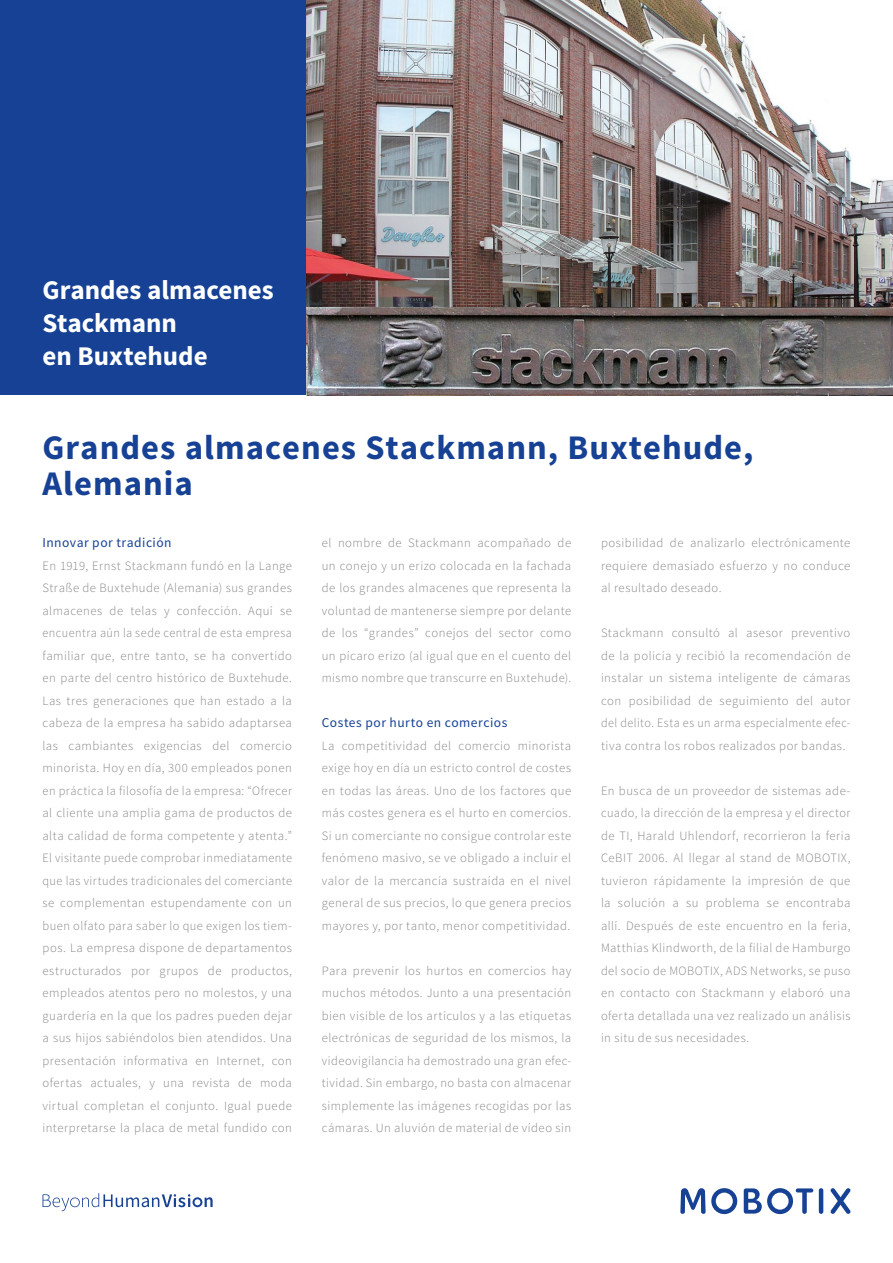
<style>
.page{position:relative;width:893px;height:1263px;background:#fff}
.page>*{position:absolute;margin:0;border:0;box-sizing:border-box;transform-origin:0 0}
._01_Header_Source_Sa{font:700 34.5px/36px "Source Sans Pro";letter-spacing:.03em;color:#164194}
._01_BU_im_blauen_Fel{font:700 27px/33px "Source Sans Pro";letter-spacing:-.005em;color:#fff}
._02_Body_Text{font:13.5px "Source Sans Pro";letter-spacing:.035em;color:#164194}
._02_Body_Text-2{font:300 12.75px/22.5px "Source Sans Pro";letter-spacing:.04em;color:#878787;text-align:justify}
</style>
<div class="page">
<div style="left:0;top:0;width:307px;height:395px;background:#164194"></div>
<hr style="left:819px;top:1188px;width:4px;height:26px;background:#164194;border-radius:2px">
<svg style="left:831px;top:1188px;width:19px;height:26px"></svg>
<svg style="left:680px;top:1188px;width:57px;height:26px"></svg>
<svg style="left:744px;top:1188px;width:69px;height:26px"></svg>
<svg style="left:43px;top:1193px;width:170px;height:18px"></svg>
<img style="left:307px;top:0;width:586px;height:308px">
<img style="left:307px;top:308px;width:586px;height:87px">
<p class="_01_BU_im_blauen_Fel" style="left:43px;top:275px;width:233px">Grandes almacenes<br>Stackmann</p>
<p class="_01_BU_im_blauen_Fel" style="left:43px;top:341px;width:167px">en Buxtehude</p>
<p class="_01_Header_Source_Sa" style="left:43px;top:431px;width:712px">Grandes almacenes Stackmann, Buxtehude,<br>Alemania</p>
<p class="_02_Body_Text" style="left:43px;top:534px;width:131px">Innovar por tradición</p>
<p class="_02_Body_Text-2" style="left:43px;top:554px;width:251px">En 1919, Ernst Stackmann fundó en la Lange Straße de Buxtehude (Alemania) sus grandes almacenes de telas y confección. Aquí se encuentra aún la sede central de esta empresa familiar que, entre tanto, se ha convertido en parte del centro histórico de Buxtehude.<br>Las tres generaciones que han estado a la cabeza de la empresa ha sabido adaptarsea las cambiantes exigencias del comercio minorista. Hoy en día, 300 empleados ponen en práctica la filosofía de la empresa: “Ofrecer al cliente una amplia gama de productos de alta calidad de forma competente y atenta.” El visitante puede comprobar inmediatamente que las virtudes tradicionales del comerciante se complementan estupendamente con un buen olfato para saber lo que exigen los tiem&shy;pos. La empresa dispone de departamentos estructurados por grupos de productos, empleados atentos pero no molestos, y una guardería en la que los padres pueden dejar a sus hijos sabiéndolos bien atendidos. Una presentación informativa en Internet, con ofertas actuales, y una revista de moda virtual completan el conjunto. Igual puede interpretarse la placa de metal fundido con</p>
<p class="_02_Body_Text-2" style="left:322px;top:532px;width:251px">el nombre de Stackmann acompañado de un conejo y un erizo colocada en la fachada de los grandes almacenes que representa la voluntad de mantenerse siempre por delante de los “grandes” conejos del sector como un pícaro erizo (al igual que en el cuento del mismo nombre que transcurre en Buxtehude).</p>
<p class="_02_Body_Text" style="left:322px;top:714px;width:187px">Costes por hurto en comercios</p>
<p class="_02_Body_Text-2" style="left:322px;top:734px;width:251px">La competitividad del comercio minorista exige hoy en día un estricto control de costes en todas las áreas. Uno de los factores que más costes genera es el hurto en comercios.<br>Si un comerciante no consigue controlar este fenómeno masivo, se ve obligado a incluir el valor de la mercancía sustraída en el nivel general de sus precios, lo que genera precios mayores y, por tanto, menor competitividad.</p>
<p class="_02_Body_Text-2" style="left:322px;top:959px;width:251px">Para prevenir los hurtos en comercios hay muchos métodos. Junto a una presentación bien visible de los artículos y a las etiquetas electrónicas de seguridad de los mismos, la videovigilancia ha demostrado una gran efec&shy;tividad. Sin embargo, no basta con almacenar simplemente las imágenes recogidas por las cámaras. Un aluvión de material de vídeo sin</p>
<p class="_02_Body_Text-2" style="left:601px;top:532px;width:251px">posibilidad de analizarlo electrónicamente requiere demasiado esfuerzo y no conduce al resultado deseado.</p>
<p class="_02_Body_Text-2" style="left:601px;top:622px;width:251px">Stackmann consultó al asesor preventivo de la policía y recibió la recomendación de instalar un sistema inteligente de cámaras con posibilidad de seguimiento del autor del delito. Esta es un arma especialmente efec&shy;tiva contra los robos realizados por bandas.</p>
<p class="_02_Body_Text-2" style="left:601px;top:779px;width:251px">En busca de un proveedor de sistemas ade&shy;cuado, la dirección de la empresa y el director de TI, Harald Uhlendorf, recorrieron la feria CeBIT 2006. Al llegar al stand de MOBOTIX, tuvieron rápidamente la impresión de que la solución a su problema se encontraba allí. Después de este encuentro en la feria, Matthias Klindworth, de la filial de Hamburgo del socio de MOBOTIX, ADS Networks, se puso en contacto con Stackmann y elaboró una oferta detallada una vez realizado un análisis in situ de sus necesidades.</p>
</div>
